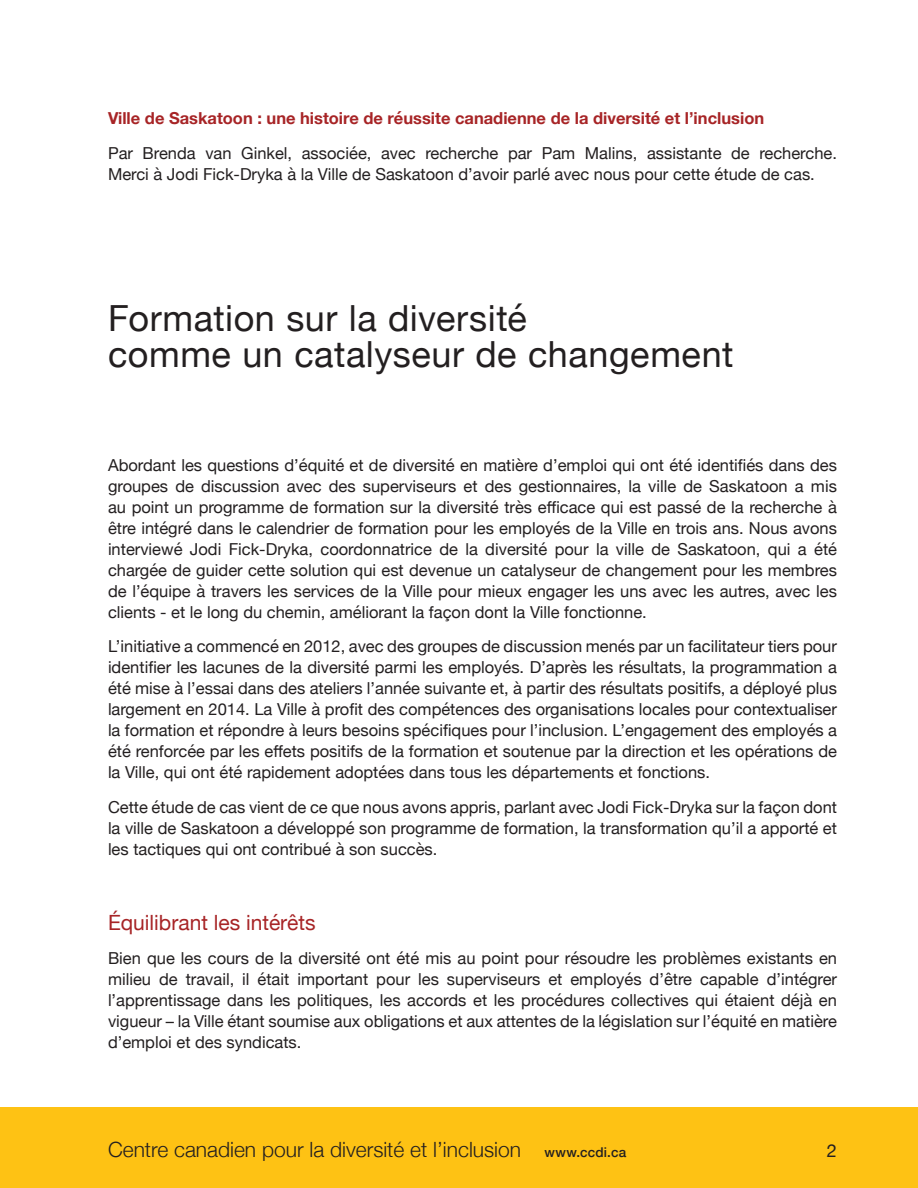
<style>
.page{position:relative;width:918px;height:1188px;background:#fff}
.page>*{position:absolute;margin:0;border:0;box-sizing:border-box;transform-origin:0 0}
.Heading_2{font:36px/36px "Helvetica Neue";letter-spacing:.015em;color:#231f20}
.t1{font:300 21px "Helvetica Neue";color:#231f20}
.Heading_2-2{font:21px "Helvetica Neue";color:#a72426}
.t2{font:18px "Helvetica Neue";color:#231f20}
.Text{font:16.5px/21px "Helvetica Neue";color:#231f20;text-align:justify}
.Text-2{font:700 16.5px "Helvetica Neue";color:#a72426}
.s1{font-weight:500;font-size:13.5px}
</style>
<div class="page">
<div style="left:0;top:1107px;width:918px;height:81px;background:#fec214"></div>
<p class="Text-2" style="left:108px;top:105px;width:658px">Ville de Saskatoon : une histoire de réussite canadienne de la diversité et l’inclusion</p>
<p class="Text" style="left:108px;top:143px;width:731px">Par Brenda van Ginkel, associée, avec recherche par Pam Malins, assistante de recherche.<br>Merci à Jodi Fick-Dryka à la Ville de Saskatoon d’avoir parlé avec nous pour cette étude de cas.</p>
<p class="Heading_2" style="left:108px;top:302px;width:627px">Formation sur la diversité<br>comme un catalyseur de changement</p>
<p class="Text" style="left:108px;top:455px;width:731px">Abordant les questions d’équité et de diversité en matière d’emploi qui ont été identifiés dans des groupes de discussion avec des superviseurs et des gestionnaires, la ville de Saskatoon a mis au point un programme de formation sur la diversité très efficace qui est passé de la recherche à être intégré dans le calendrier de formation pour les employés de la Ville en trois ans. Nous avons interviewé Jodi Fick-Dryka, coordonnatrice de la diversité pour la ville de Saskatoon, qui a été chargée de guider cette solution qui est devenue un catalyseur de changement pour les membres de l’équipe à travers les services de la Ville pour mieux engager les uns avec les autres, avec les clients - et le long du chemin, améliorant la façon dont la Ville fonctionne.</p>
<p class="Text" style="left:108px;top:637px;width:731px">L’initiative a commencé en 2012, avec des groupes de discussion menés par un facilitateur tiers pour identifier les lacunes de la diversité parmi les employés. D’après les résultats, la programmation a été mise à l’essai dans des ateliers l’année suivante et, à partir des résultats positifs, a déployé plus largement en 2014. La Ville à profit des compétences des organisations locales pour contextualiser la formation et répondre à leurs besoins spécifiques pour l’inclusion. L’engagement des employés a été renforcée par les effets positifs de la formation et soutenue par la direction et les opérations de la Ville, qui ont été rapidement adoptées dans tous les départements et fonctions.</p>
<p class="Text" style="left:108px;top:797px;width:731px">Cette étude de cas vient de ce que nous avons appris, parlant avec Jodi Fick-Dryka sur la façon dont la ville de Saskatoon a développé son programme de formation, la transformation qu’il a apporté et les tactiques qui ont contribué à son succès.</p>
<p class="Heading_2-2" style="left:108px;top:907px;width:209px">Équilibrant les intérêts</p>
<p class="Text" style="left:108px;top:949px;width:731px">Bien que les cours de la diversité ont été mis au point pour résoudre les problèmes existants en milieu de travail, il était important pour les superviseurs et employés d’être capable d’intégrer l’apprentissage dans les politiques, les accords et les procédures collectives qui étaient déjà en vigueur – la Ville étant soumise aux obligations et aux attentes de la législation sur l’équité en matière d’emploi et des syndicats.</p>
<p class="t1" style="left:108px;top:1133px;width:520px">Centre canadien pour la diversité et l’inclusion <span class="s1">www.ccdi.ca</span></p>
<p class="t2" style="left:827px;top:1137px;width:12px">2</p>
</div>
